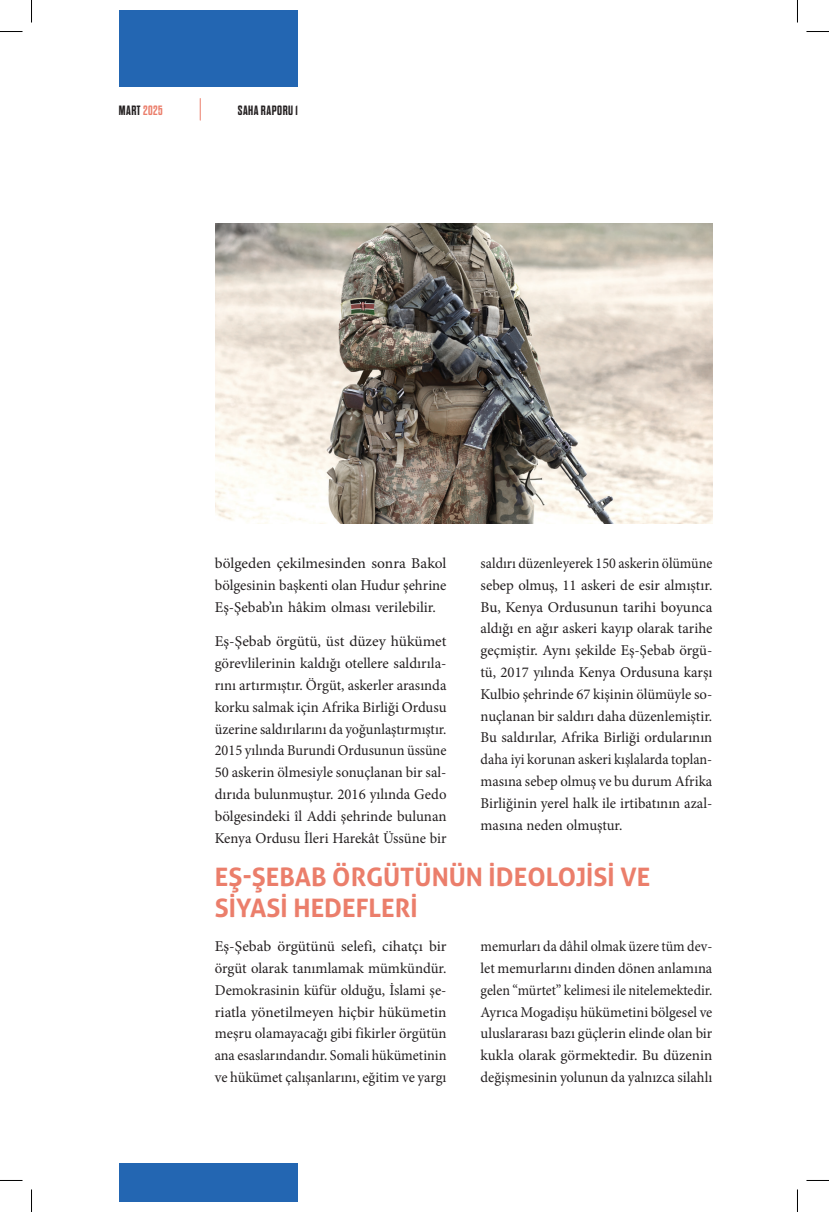
<style>
.page{position:relative;width:829px;height:1212px;background:#fff}
.page>*{position:absolute;margin:0;border:0;box-sizing:border-box;transform-origin:0 0}
.t1{font:700 25.5px/30.6px "Aller";color:#eb7e6b}
.t2{font:15px/21.8px "Minion Pro";color:#231f20;text-align:justify}
.t3{font:15px/21.8px "Minion Pro";color:#231f20;text-align:justify;scale:.94 1}
.t4{font:700 13.5px "Dharma Gothic E";letter-spacing:.04em;color:#231f20}
.s1{color:#eb7e6b}
</style>
<div class="page">
<div style="left:119px;top:10px;width:178px;height:77px;background:#2366b2"></div>
<div style="left:119px;top:1163px;width:178px;height:38px;background:#2366b2"></div>
<svg style="left:200px;top:98px;width:1px;height:22px"></svg>
<img style="left:215px;top:223px;width:497px;height:300px">
<svg style="left:0;top:31px;width:22px;height:1px"></svg>
<svg style="left:806px;top:31px;width:22px;height:1px"></svg>
<svg style="left:31px;top:0;width:1px;height:22px"></svg>
<svg style="left:31px;top:1189px;width:1px;height:22px"></svg>
<svg style="left:797px;top:0;width:1px;height:22px"></svg>
<svg style="left:797px;top:1189px;width:1px;height:22px"></svg>
<p class="t4" style="left:119px;top:104px;width:45px">MART <span class="s1">2025</span></p>
<p class="t4" style="left:238px;top:103px;width:61px">SAHA RAPORU 1</p>
<p class="t3" style="left:480px;top:552px;width:248px">saldırı düzenleyerek 150 askerin ölümüne sebep olmuş, 11 askeri de esir almıştır.<br>Bu, Kenya Ordusunun tarihi boyunca aldığı en ağır askeri kayıp olarak tarihe geçmiştir. Aynı şekilde Eş-Şebab örgü&shy;tü, 2017 yılında Kenya Ordusuna karşı Kulbio şehrinde 67 kişinin ölümüyle so&shy;nuçlanan bir saldırı daha düzenlemiştir.<br>Bu saldırılar, Afrika Birliği ordularının daha iyi korunan askeri kışlalarda toplan&shy;masına sebep olmuş ve bu durum Afrika Birliğinin yerel halk ile irtibatının azal&shy;masına neden olmuştur.</p>
<h1 class="t1" style="left:215px;top:861px;width:437px">EŞ-ŞEBAB ÖRGÜTÜNÜN İDEOLOJISI VE<br>SIYASI HEDEFLERI</h1>
<p class="t2" style="left:215px;top:935px;width:233px">Eş-Şebab örgütünü selefi, cihatçı bir örgüt olarak tanımlamak mümkündür.<br>Demokrasinin küfür olduğu, İslami şe&shy;riatla yönetilmeyen hiçbir hükümetin meşru olamayacağı gibi fikirler örgütün ana esaslarındandır. Somali hükümetinin ve hükümet çalışanlarını, eğitim ve yargı</p>
<p class="t3" style="left:480px;top:935px;width:248px">memurları da dâhil olmak üzere tüm dev&shy;let memurlarını dinden dönen anlamına gelen “mürtet” kelimesi ile nitelemektedir.<br>Ayrıca Mogadişu hükümetini bölgesel ve uluslararası bazı güçlerin elinde olan bir kukla olarak görmektedir. Bu düzenin değişmesinin yolunun da yalnızca silahlı</p>
<p class="t2" style="left:215px;top:552px;width:233px">bölgeden çekilmesinden sonra Bakol bölgesinin başkenti olan Hudur şehrine Eş-Şebab’ın hâkim olması verilebilir.</p>
<p class="t2" style="left:215px;top:630px;width:233px">Eş-Şebab örgütü, üst düzey hükümet görevlilerinin kaldığı otellere saldırıla&shy;rını artırmıştır. Örgüt, askerler arasında korku salmak için Afrika Birliği Ordusu üzerine saldırılarını da yoğunlaştırmıştır.<br>2015 yılında Burundi Ordusunun üssüne 50 askerin ölmesiyle sonuçlanan bir sal&shy;dırıda bulunmuştur. 2016 yılında Gedo bölgesindeki îl Addi şehrinde bulunan Kenya Ordusu İleri Harekât Üssüne bir</p>
</div>
